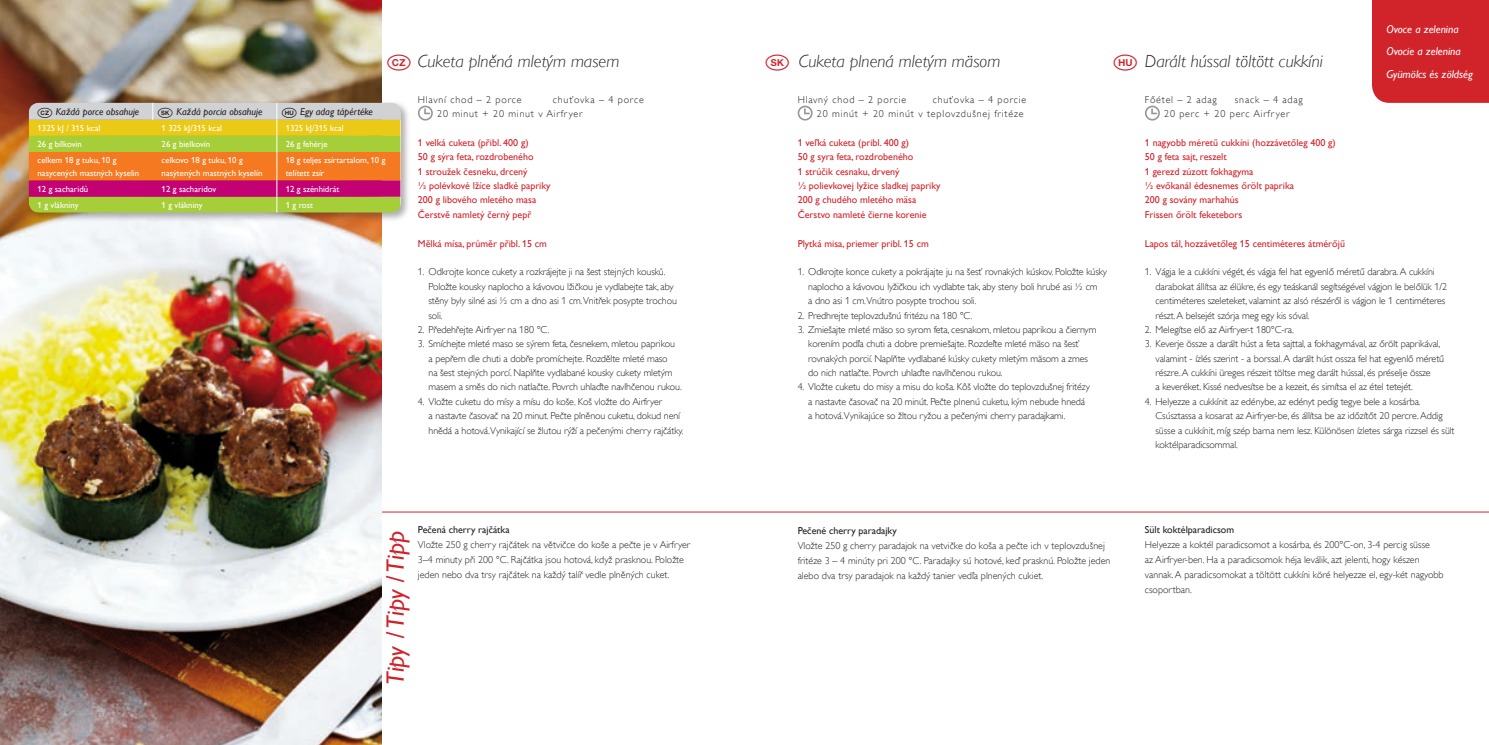
<style>
.page{position:relative;width:1489px;height:745px;background:#fff}
.page>*{position:absolute;margin:0;border:0;box-sizing:border-box;transform-origin:0 0}
.t1{font:italic 25px "Gill Sans Alt One WGL";letter-spacing:-.005em;color:#d1232a}
.Kop___Gerecht{font:italic 17.5px "Gill Sans Alt One WGL Light";color:#231f20}
.RB-hoek_3x{font:italic 11.25px "Gill Sans Alt One WGL";color:#fff}
.body{font:10px/14.4px "Gill Sans Alt One WGL Light";letter-spacing:-.01em;color:#231f20}
.Ingrediënten___paars{font:10px "Gill Sans Alt One WGL";color:#d1232a}
.Bijgerecht_personen{font:10px "Gill Sans Alt One WGL Light";letter-spacing:.08em;color:#231f20}
.t2{font:10px "Gill Sans Alt One WGL";color:#231f20}
.t3{font:italic 10px "Gill Sans Alt One WGL";color:#231f20}
.t4{font:8.75px/12.5px "Gill Sans Alt One WGL";color:#fff}
</style>
<div class="page">
<hr style="left:381px;top:511px;width:1107px;height:1px;background:#d1232a">
<div style="left:1372px;top:0;width:116px;height:103px;background:#d1232a"></div>
<img style="left:0;top:0;width:381px;height:744px">
<svg style="left:1145px;top:106px;width:13px;height:14px"></svg>
<div style="left:1144px;top:105px;width:15px;height:15px;border:2px solid #939598;border-radius:50%"></div>
<svg style="left:1151px;top:109px;width:5px;height:5px"></svg>
<svg style="left:798px;top:106px;width:13px;height:14px"></svg>
<div style="left:797px;top:105px;width:15px;height:15px;border:2px solid #939598;border-radius:50%"></div>
<svg style="left:804px;top:109px;width:5px;height:5px"></svg>
<svg style="left:418px;top:106px;width:14px;height:14px"></svg>
<div style="left:418px;top:105px;width:15px;height:15px;border:2px solid #939598;border-radius:50%"></div>
<svg style="left:424px;top:109px;width:5px;height:5px"></svg>
<div style="left:27px;top:101px;width:384px;height:121px;background:#231f20;opacity:.35"></div>
<svg style="left:29px;top:102px;width:372px;height:110px;background:#ce984e"></svg>
<p class="t3" style="left:56px;top:104px;width:85px">Každá porce obsahuje</p>
<p class="t3" style="left:176px;top:104px;width:87px">Každá porcia obsahuje</p>
<p class="t3" style="left:282px;top:104px;width:93px">★ Egy adag tápértéke</p>
<p class="t4" style="left:38px;top:121px;width:64px">1325 kJ / 315 kcal</p>
<p class="t4" style="left:162px;top:121px;width:62px">1 325 kJ/315 kcal</p>
<p class="t4" style="left:286px;top:121px;width:60px">1325 kJ/315 kcal</p>
<p class="t4" style="left:38px;top:138px;width:46px">26 g bílkovin</p>
<p class="t4" style="left:162px;top:138px;width:50px">26 g bielkovín</p>
<p class="t4" style="left:286px;top:138px;width:43px">26 g fehérje</p>
<p class="t4" style="left:38px;top:154px;width:103px">celkem 18 g tuku, 10 g nasycených mastných kyselin</p>
<p class="t4" style="left:162px;top:154px;width:102px">celkovo 18 g tuku, 10 g nasýtených mastných kyselín</p>
<p class="t4" style="left:286px;top:154px;width:101px">18 g teljes zsírtartalom, 10 g telített zsír</p>
<p class="t4" style="left:38px;top:182px;width:52px">12 g sacharidů</p>
<p class="t4" style="left:162px;top:182px;width:56px">12 g sacharidov</p>
<p class="t4" style="left:286px;top:182px;width:55px">12 g szénhidrát</p>
<p class="t4" style="left:38px;top:198px;width:42px">1 g vlákniny</p>
<p class="t4" style="left:162px;top:198px;width:42px">1 g vlákniny</p>
<p class="t4" style="left:286px;top:198px;width:29px">1 g rost</p>
<p class="Kop___Gerecht" style="left:418px;top:49px;width:203px">Cuketa plněná mletým masem</p>
<p class="Kop___Gerecht" style="left:798px;top:49px;width:203px">Cuketa plnená mletým mäsom</p>
<p class="Kop___Gerecht" style="left:1144px;top:49px;width:179px">Darált hússal töltött cukkíni</p>
<p class="RB-hoek_3x" style="left:1386px;top:21px;width:74px">Ovoce a zelenina</p>
<p class="RB-hoek_3x" style="left:1386px;top:44px;width:76px">Ovocie a zelenina</p>
<p class="RB-hoek_3x" style="left:1386px;top:66px;width:88px">Gyümölcs és zöldség</p>
<p class="Bijgerecht_personen" style="left:418px;top:93px;width:105px">Hlavní chod – 2 porce</p>
<p class="Bijgerecht_personen" style="left:553px;top:93px;width:92px">chuťovka – 4 porce</p>
<p class="Bijgerecht_personen" style="left:437px;top:107px;width:147px">20 minut + 20 minut v Airfryer</p>
<p class="Ingrediënten___paars" style="left:418px;top:135px;width:112px">1 velká cuketa (přibl. 400 g)</p>
<p class="Ingrediënten___paars" style="left:418px;top:150px;width:117px">50 g sýra feta, rozdrobeného</p>
<p class="Ingrediënten___paars" style="left:418px;top:164px;width:111px">1 stroužek česneku, drcený</p>
<p class="Ingrediënten___paars" style="left:418px;top:178px;width:134px">½ polévkové lžíce sladké papriky</p>
<p class="Ingrediënten___paars" style="left:418px;top:193px;width:120px">200 g libového mletého masa</p>
<p class="Ingrediënten___paars" style="left:418px;top:207px;width:115px">Čerstvě namletý černý pepř</p>
<p class="Ingrediënten___paars" style="left:418px;top:236px;width:130px">Mělká mísa, průměr přibl. 15 cm</p>
<p class="body" style="left:428px;top:265px;width:250px;text-indent:-11px">1. Odkrojte konce cukety a rozkrájejte ji na šest stejných kousků.<br>Položte kousky naplocho a kávovou lžičkou je vydlabejte tak, aby stěny byly silné asi ½ cm a dno asi 1 cm.Vnitřek posypte trochou soli.</p>
<p class="body" style="left:418px;top:322px;width:133px">2. Předehřejte Airfryer na 180 °C.</p>
<p class="body" style="left:428px;top:336px;width:255px;text-indent:-11px">3. Smíchejte mleté maso se sýrem feta, česnekem, mletou paprikou<br>a pepřem dle chuti a dobře promíchejte. Rozdělte mleté maso<br>na šest stejných porcí. Naplňte vydlabané kousky cukety mletým masem a směs do nich natlačte. Povrch uhlaďte navlhčenou rukou.</p>
<p class="body" style="left:428px;top:394px;width:256px;text-indent:-11px">4. Vložte cuketu do mísy a mísu do koše. Koš vložte do Airfryer<br>a nastavte časovač na 20 minut. Pečte plněnou cuketu, dokud není hnědá a hotová.Vynikající se žlutou rýží a pečenými cherry rajčátky.</p>
<p class="Bijgerecht_personen" style="left:797px;top:93px;width:110px">Hlavný chod – 2 porcie</p>
<p class="Bijgerecht_personen" style="left:932px;top:93px;width:95px">chuťovka – 4 porcie</p>
<p class="Bijgerecht_personen" style="left:817px;top:107px;width:208px">20 minút + 20 minút v teplovzdušnej fritéze</p>
<p class="Ingrediënten___paars" style="left:797px;top:135px;width:113px">1 veľká cuketa (pribl. 400 g)</p>
<p class="Ingrediënten___paars" style="left:797px;top:150px;width:117px">50 g syra feta, rozdrobeného</p>
<p class="Ingrediënten___paars" style="left:797px;top:164px;width:103px">1 strúčik cesnaku, drvený</p>
<p class="Ingrediënten___paars" style="left:797px;top:178px;width:144px">½ polievkovej lyžice sladkej papriky</p>
<p class="Ingrediënten___paars" style="left:797px;top:193px;width:120px">200 g chudého mletého mäsa</p>
<p class="Ingrediënten___paars" style="left:797px;top:207px;width:130px">Čerstvo namleté čierne korenie</p>
<p class="Ingrediënten___paars" style="left:797px;top:236px;width:133px">Plytká misa, priemer pribl. 15 cm</p>
<p class="body" style="left:808px;top:265px;width:300px;text-indent:-11px">1. Odkrojte konce cukety a pokrájajte ju na šesť rovnakých kúskov. Položte kúsky naplocho a kávovou lyžičkou ich vydlabte tak, aby steny boli hrubé asi ½ cm<br>a dno asi 1 cm.Vnútro posypte trochou soli.</p>
<p class="body" style="left:797px;top:308px;width:176px">2. Predhrejte teplovzdušnú fritézu na 180 °C.</p>
<p class="body" style="left:808px;top:322px;width:289px;text-indent:-11px">3. Zmiešajte mleté mäso so syrom feta, cesnakom, mletou paprikou a čiernym korením podľa chuti a dobre premiešajte. Rozdeľte mleté mäso na šesť rovnakých porcií. Naplňte vydlabané kúsky cukety mletým mäsom a zmes do nich natlačte. Povrch uhlaďte navlhčenou rukou.</p>
<p class="body" style="left:808px;top:380px;width:283px;text-indent:-11px">4. Vložte cuketu do misy a misu do koša. Kôš vložte do teplovzdušnej fritézy a nastavte časovač na 20 minút. Pečte plnenú cuketu, kým nebude hnedá a hotová.Vynikajúce so žltou ryžou a pečenými cherry paradajkami.</p>
<p class="Bijgerecht_personen" style="left:1144px;top:93px;width:73px">Főétel – 2 adag</p>
<p class="Bijgerecht_personen" style="left:1234px;top:93px;width:69px">snack – 4 adag</p>
<p class="Bijgerecht_personen" style="left:1164px;top:107px;width:127px">20 perc + 20 perc Airfryer</p>
<p class="Ingrediënten___paars" style="left:1144px;top:135px;width:192px">1 nagyobb méretű cukkíni (hozzávetőleg 400 g)</p>
<p class="Ingrediënten___paars" style="left:1144px;top:150px;width:83px">50 g feta sajt, reszelt</p>
<p class="Ingrediënten___paars" style="left:1144px;top:164px;width:110px">1 gerezd zúzott fokhagyma</p>
<p class="Ingrediënten___paars" style="left:1144px;top:178px;width:151px">½ evőkanál édesnemes őrölt paprika</p>
<p class="Ingrediënten___paars" style="left:1144px;top:193px;width:95px">200 g sovány marhahús</p>
<p class="Ingrediënten___paars" style="left:1144px;top:207px;width:99px">Frissen őrölt feketebors</p>
<p class="Ingrediënten___paars" style="left:1144px;top:236px;width:201px">Lapos tál, hozzávetőleg 15 centiméteres átmérőjű</p>
<p class="body" style="left:1155px;top:265px;width:293px;text-indent:-11px">1. Vágja le a cukkíni végét, és vágja fel hat egyenlő méretű darabra. A cukkíni darabokat állítsa az élükre, és egy teáskanál segítségével vágjon le belőlük 1/2 centiméteres szeleteket, valamint az alsó részéről is vágjon le 1 centiméteres részt. A belsejét szórja meg egy kis sóval.</p>
<p class="body" style="left:1144px;top:322px;width:150px">2. Melegítse elő az Airfryer-t 180°C-ra.</p>
<p class="body" style="left:1155px;top:336px;width:290px;text-indent:-11px">3. Keverje össze a darált húst a feta sajttal, a fokhagymával, az őrölt paprikával, valamint - ízlés szerint - a borssal. A darált húst ossza fel hat egyenlő méretű részre. A cukkíni üreges részeit töltse meg darált hússal, és préselje össze<br>a keveréket. Kissé nedvesítse be a kezeit, és simítsa el az étel tetejét.</p>
<p class="body" style="left:1155px;top:394px;width:300px;text-indent:-11px">4. Helyezze a cukkínit az edénybe, az edényt pedig tegye bele a kosárba.<br>Csúsztassa a kosarat az Airfryer-be, és állítsa be az időzítőt 20 percre. Addig süsse a cukkínit, míg szép barna nem lesz. Különösen ízletes sárga rizzsel és sült koktélparadicsommal.</p>
<p class="t1" style="left:378px;top:684px;width:155px;rotate:-90deg">Tipy / Tipy / Tipp</p>
<p class="t2" style="left:418px;top:522px;width:93px">Pečená cherry rajčátka</p>
<p class="body" style="left:418px;top:536px;width:274px;line-height:15px">Vložte 250 g cherry rajčátek na větvičce do koše a pečte je v Airfryer<br>3–4 minuty při 200 °C. Rajčátka jsou hotová, když prasknou. Položte jeden nebo dva trsy rajčátek na každý talíř vedle plněných cuket.</p>
<p class="t2" style="left:797px;top:523px;width:101px">Pečené cherry paradajky</p>
<p class="body" style="left:797px;top:538px;width:314px;line-height:15px">Vložte 250 g cherry paradajok na vetvičke do koša a pečte ich v teplovzdušnej fritéze 3 – 4 minúty pri 200 °C. Paradajky sú hotové, keď prasknú. Položte jeden alebo dva trsy paradajok na každý tanier vedľa plnených cukiet.</p>
<p class="t2" style="left:1144px;top:522px;width:91px">Sült koktélparadicsom</p>
<p class="body" style="left:1144px;top:536px;width:300px;line-height:15px">Helyezze a koktél paradicsomot a kosárba, és 200°C-on, 3-4 percig süsse<br>az Airfryer-ben. Ha a paradicsomok héja leválik, azt jelenti, hogy készen vannak. A paradicsomokat a töltött cukkíni köré helyezze el, egy-két nagyobb csoportban.</p>
</div>
